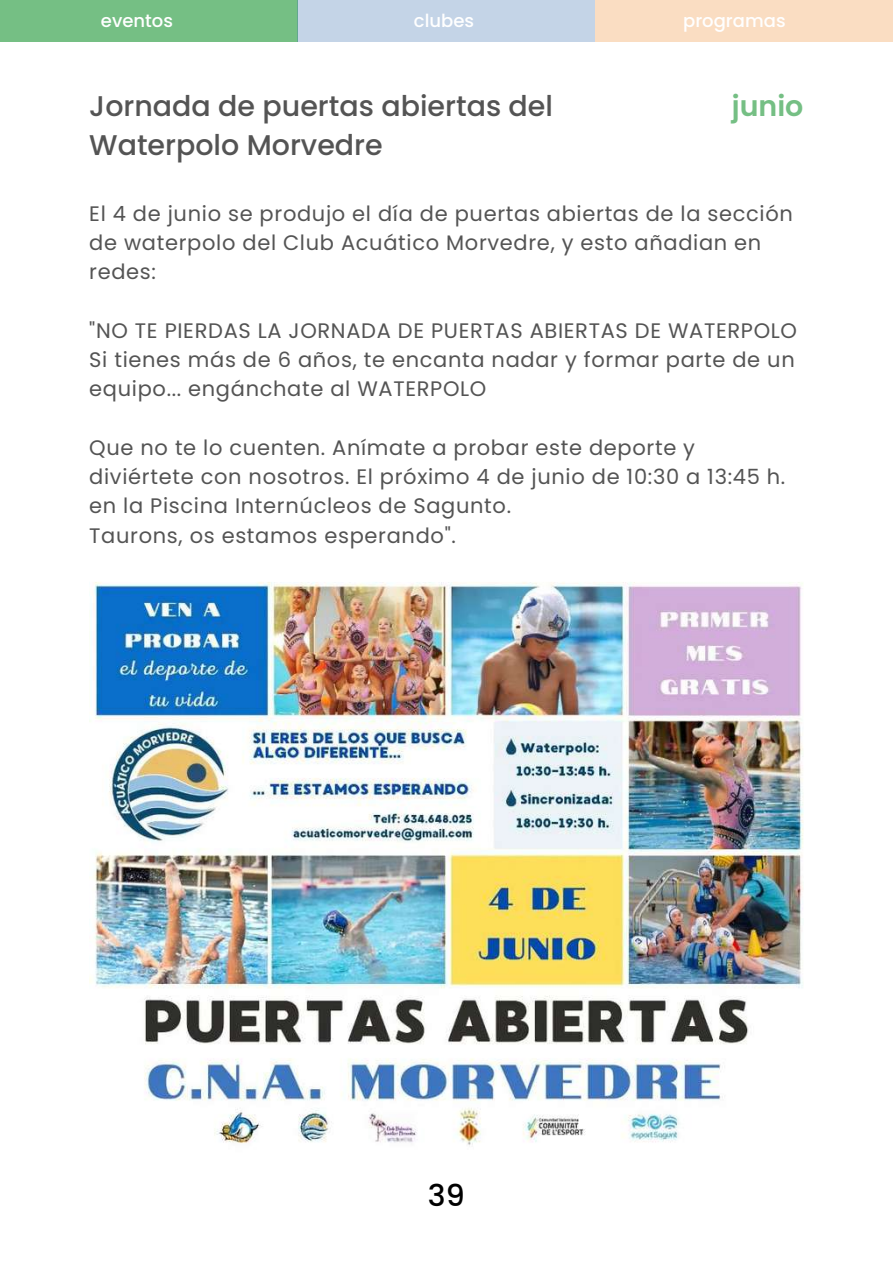
<style>
.page{position:relative;width:893px;height:1264px;background:#fff}
.page>*{position:absolute;margin:0;border:0;box-sizing:border-box;transform-origin:0 0}
.t1{font:500 30px "Poppins";color:#000}
.t2{font:500 28.5px/39.3px "Poppins";color:#545454}
.t3{font:600 28.5px "Poppins";color:#75bf84}
.t4{font:21px/29.2px "Poppins";letter-spacing:.03em;color:#545454}
.t5{font:500 18px "Poppins";color:#fff}
</style>
<div class="page">
<div style="left:0;top:0;width:297px;height:42px;background:#75bf84"></div>
<div style="left:297px;top:0;width:297px;height:42px;background:#c4d4e7"></div>
<div style="left:595px;top:0;width:297px;height:42px;background:#faddc2"></div>
<img style="left:89px;top:582px;width:714px;height:563px">
<p class="t5" style="left:101px;top:8px;width:73px">eventos</p>
<p class="t5" style="left:414px;top:8px;width:62px">clubes</p>
<p class="t5" style="left:683px;top:8px;width:104px">programas</p>
<h2 class="t2" style="left:89px;top:86px;width:465px">Jornada de puertas abiertas del<br>Waterpolo Morvedre</h2>
<h2 class="t3" style="left:731px;top:86px;width:73px">junio</h2>
<p class="t4" style="left:89px;top:199px;width:705px">El 4 de junio se produjo el día de puertas abiertas de la sección de waterpolo del Club Acuático Morvedre, y esto añadian en redes:</p>
<p class="t4" style="left:89px;top:316px;width:709px;text-align:justify">"NO TE PIERDAS LA JORNADA DE PUERTAS ABIERTAS DE WATERPOLO Si tienes más de 6 años, te encanta nadar y formar parte de un equipo... engánchate al WATERPOLO</p>
<p class="t4" style="left:89px;top:433px;width:697px">Que no te lo cuenten. Anímate a probar este deporte y diviértete con nosotros. El próximo 4 de junio de 10:30 a 13:45 h. en la Piscina Internúcleos de Sagunto.<br>Taurons, os estamos esperando".</p>
<h1 class="t1" style="left:428px;top:1174px;width:38px">39</h1>
</div>
